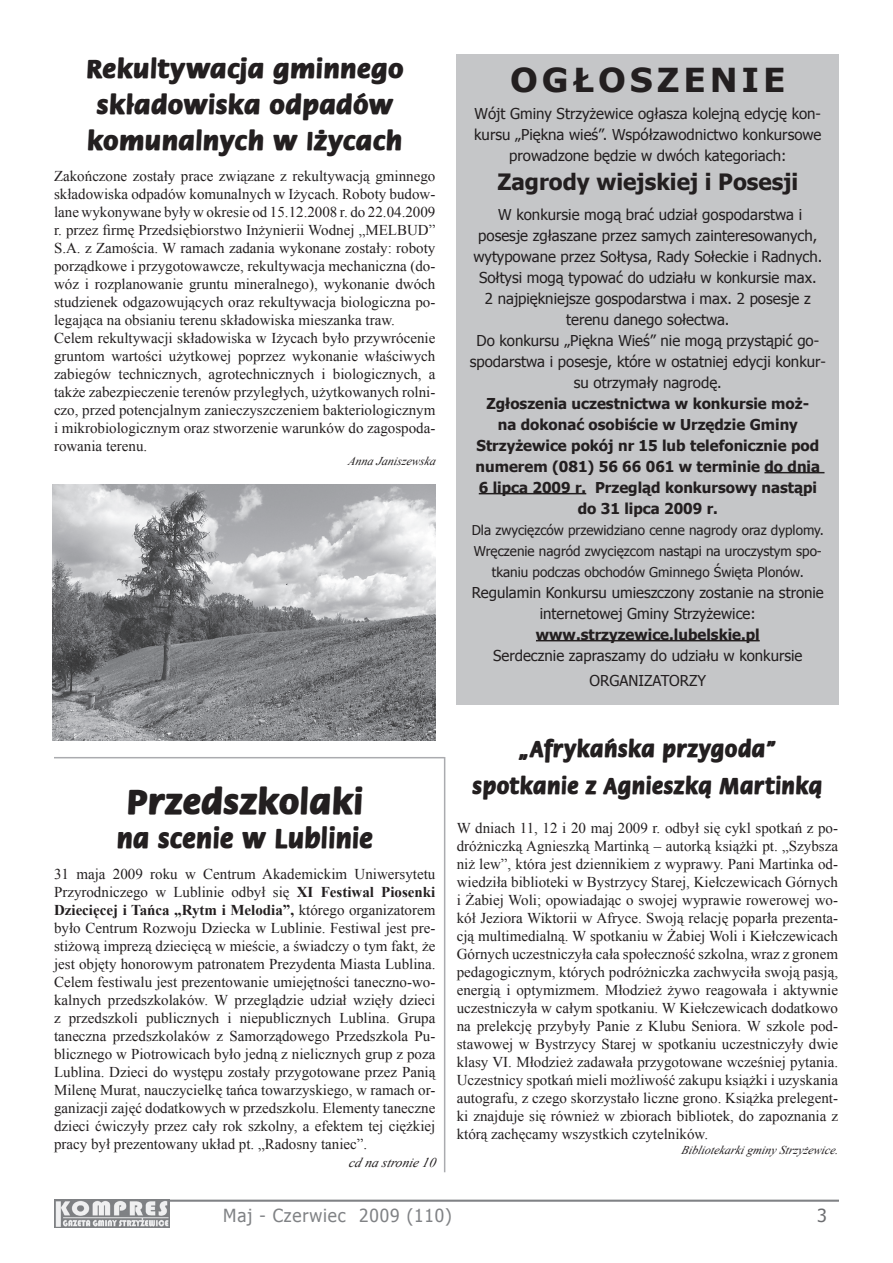
<style>
.page{position:relative;width:893px;height:1263px;background:#fff}
.page>*{position:absolute;margin:0;border:0;box-sizing:border-box;transform-origin:0 0}
.t1{font:700 36px "Wof Faun";color:#231f20;scale:1.07 1}
.t2{font:700 33px "Tahoma";letter-spacing:.13em;color:#231f20;scale:1.07 1}
.t3{font:700 28.5px "Wof Faun";letter-spacing:-.005em;color:#231f20}
.t4{font:700 27px/36px "Wof Faun";color:#231f20;text-align:center;scale:1.08 1}
.t5{font:700 24px/37.3px "Wof Faun";color:#231f20;text-align:center}
.t6{font:700 22.5px "Tahoma";color:#231f20}
.t7{font:18px "Tahoma";letter-spacing:.05em;color:#808285;scale:.96 1}
.t8{font:18px "Tahoma";color:#6c6d70}
.t9{font:15px/18px "Times New Roman";color:#231f20;text-align:justify}
.t10{font:15px/21px "Tahoma";color:#231f20;text-align:center}
.t11{font:700 15px/21px "Tahoma";color:#231f20;text-align:center}
.t12{font:13.5px/21px "Tahoma";color:#231f20;text-align:center}
.t13{font:italic 13.5px "Times New Roman";color:#231f20}
.t14{font:italic 12px "Times New Roman";color:#231f20}
.s1{font-weight:700}
</style>
<div class="page">
<hr style="left:54px;top:1199px;width:785px;height:3px;background:#808285">
<img style="left:54px;top:1201px;width:115px;height:27px">
<svg style="left:221px;top:1199px;width:233px;height:3px"></svg>
<div style="left:457px;top:54px;width:382px;height:650px;background:#c5c6c8"></div>
<hr style="left:764px;top:472px;width:60px;height:1px;background:#231f20">
<hr style="left:479px;top:493px;width:107px;height:1px;background:#231f20">
<hr style="left:536px;top:640px;width:224px;height:1px;background:#231f20">
<img style="left:53px;top:485px;width:382px;height:255px">
<hr style="left:444px;top:757px;width:1px;height:415px;background:#aaabaf">
<hr style="left:54px;top:757px;width:391px;height:1px;background:#aaabaf">
<h3 class="t4" style="left:86px;top:51px;width:296px">Rekultywacja gminnego składowiska odpadów komunalnych w Iżycach</h3>
<p class="t9" style="left:54px;top:166px;width:383px;text-align:left">Zakończone zostały prace związane z rekultywacją gminnego składowiska odpadów komunalnych w Iżycach. Roboty budow&shy;lane wykonywane były w okresie od 15.12.2008 r. do 22.04.2009 r. przez firmę Przedsiębiorstwo Inżynierii Wodnej „MELBUD” S.A. z Zamościa. W ramach zadania wykonane zostały: roboty porządkowe i przygotowawcze, rekultywacja mechaniczna (do&shy;wóz i rozplanowanie gruntu mineralnego), wykonanie dwóch studzienek odgazowujących oraz rekultywacja biologiczna po&shy;legająca na obsianiu terenu składowiska mieszanka traw.<br>Celem rekultywacji składowiska w Iżycach było przywrócenie gruntom wartości użytkowej poprzez wykonanie właściwych zabiegów technicznych, agrotechnicznych i biologicznych, a także zabezpieczenie terenów przyległych, użytkowanych rolni&shy;czo, przed potencjalnym zanieczyszczeniem bakteriologicznym i mikrobiologicznym oraz stworzenie warunków do zagospoda&shy;rowania terenu.</p>
<p class="t14" style="left:348px;top:453px;width:92px">Anna Janiszewska</p>
<h2 class="t2" style="left:510px;top:56px;width:258px">OGŁOSZENIE</h2>
<p class="t10" style="left:474px;top:102px;width:349px">Wójt Gminy Strzyżewice ogłasza kolejną edycję kon&shy;kursu „Piękna wieś”. Współzawodnictwo konkursowe prowadzone będzie w dwóch kategoriach:</p>
<h3 class="t6" style="left:497px;top:166px;width:302px">Zagrody wiejskiej i Posesji</h3>
<p class="t10" style="left:470px;top:203px;width:358px">W konkursie mogą brać udział gospodarstwa i posesje zgłaszane przez samych zainteresowanych, wytypowane przez Sołtysa, Rady Sołeckie i Radnych.<br>Sołtysi mogą typować do udziału w konkursie max.<br>2 najpiękniejsze gospodarstwa i max. 2 posesje z terenu danego sołectwa.<br>Do konkursu „Piękna Wieś” nie mogą przystąpić go&shy;spodarstwa i posesje, które w ostatniej edycji konkur&shy;su otrzymały nagrodę.</p>
<p class="t11" style="left:476px;top:392px;width:346px">Zgłoszenia uczestnictwa w konkursie moż&shy;na dokonać osobiście w Urzędzie Gminy Strzyżewice pokój nr 15 lub telefonicznie pod numerem (081) 56 66 061 w terminie do dnia 6 lipca 2009 r. Przegląd konkursowy nastąpi do 31 lipca 2009 r.</p>
<p class="t12" style="left:472px;top:518px;width:354px">Dla zwycięzców przewidziano cenne nagrody oraz dyplomy.<br>Wręczenie nagród zwycięzcom nastąpi na uroczystym spo&shy;tkaniu podczas obchodów Gminnego Święta Plonów.</p>
<p class="t10" style="left:472px;top:581px;width:353px">Regulamin Konkursu umieszczony zostanie na stronie internetowej Gminy Strzyżewice:</p>
<p class="t11" style="left:536px;top:623px;width:225px">www.strzyzewice.lubelskie.pl</p>
<p class="t10" style="left:493px;top:642px;width:311px;line-height:25.2px">Serdecznie zapraszamy do udziału w konkursie<br>ORGANIZATORZY</p>
<h1 class="t1" style="left:126px;top:782px;width:223px">Przedszkolaki</h1>
<h3 class="t3" style="left:116px;top:823px;width:258px">na scenie w Lublinie</h3>
<p class="t9" style="left:54px;top:865px;width:383px">31 maja 2009 roku w Centrum Akademickim Uniwersytetu Przyrodniczego w Lublinie odbył się <span class="s1">XI Festiwal Piosenki Dziecięcej i Tańca „Rytm i Melodia”,</span> którego organizatorem było Centrum Rozwoju Dziecka w Lublinie. Festiwal jest pre&shy;stiżową imprezą dziecięcą w mieście, a świadczy o tym fakt, że jest objęty honorowym patronatem Prezydenta Miasta Lublina.<br>Celem festiwalu jest prezentowanie umiejętności taneczno-wo&shy;kalnych przedszkolaków. W przeglądzie udział wzięły dzieci z przedszkoli publicznych i niepublicznych Lublina. Grupa taneczna przedszkolaków z Samorządowego Przedszkola Pu&shy;blicznego w Piotrowicach było jedną z nielicznych grup z poza Lublina. Dzieci do występu zostały przygotowane przez Panią Milenę Murat, nauczycielkę tańca towarzyskiego, w ramach or&shy;ganizacji zajęć dodatkowych w przedszkolu. Elementy taneczne dzieci ćwiczyły przez cały rok szkolny, a efektem tej ciężkiej pracy był prezentowany układ pt. „Radosny taniec”.</p>
<p class="t13" style="left:349px;top:1153px;width:92px">cd na stronie 10</p>
<h3 class="t5" style="left:472px;top:730px;width:352px">„Afrykańska przygoda” spotkanie z Agnieszką Martinką</h3>
<p class="t9" style="left:457px;top:819px;width:383px">W dniach 11, 12 i 20 maj 2009 r. odbył się cykl spotkań z po&shy;dróżniczką Agnieszką Martinką – autorką książki pt. „Szybsza niż lew”, która jest dziennikiem z wyprawy. Pani Martinka od&shy;wiedziła biblioteki w Bystrzycy Starej, Kiełczewicach Górnych i Żabiej Woli; opowiadając o swojej wyprawie rowerowej wo&shy;kół Jeziora Wiktorii w Afryce. Swoją relację poparła prezenta&shy;cją multimedialną. W spotkaniu w Żabiej Woli i Kiełczewicach Górnych uczestniczyła cała społeczność szkolna, wraz z gronem pedagogicznym, których podróżniczka zachwyciła swoją pasją, energią i optymizmem. Młodzież żywo reagowała i aktywnie uczestniczyła w całym spotkaniu. W Kiełczewicach dodatkowo na prelekcję przybyły Panie z Klubu Seniora. W szkole pod&shy;stawowej w Bystrzycy Starej w spotkaniu uczestniczyły dwie klasy VI. Młodzież zadawała przygotowane wcześniej pytania.<br>Uczestnicy spotkań mieli możliwość zakupu książki i uzyskania autografu, z czego skorzystało liczne grono. Książka prelegent&shy;ki znajduje się również w zbiorach bibliotek, do zapoznania z którą zachęcamy wszystkich czytelników.</p>
<p class="t14" style="left:681px;top:1141px;width:161px">Bibliotekarkigminy Strzyżewice.</p>
<p class="t7" style="left:223px;top:1204px;width:240px">Maj - Czerwiec 2009 (110)</p>
<p class="t8" style="left:817px;top:1203px;width:11px">3</p>
</div>
